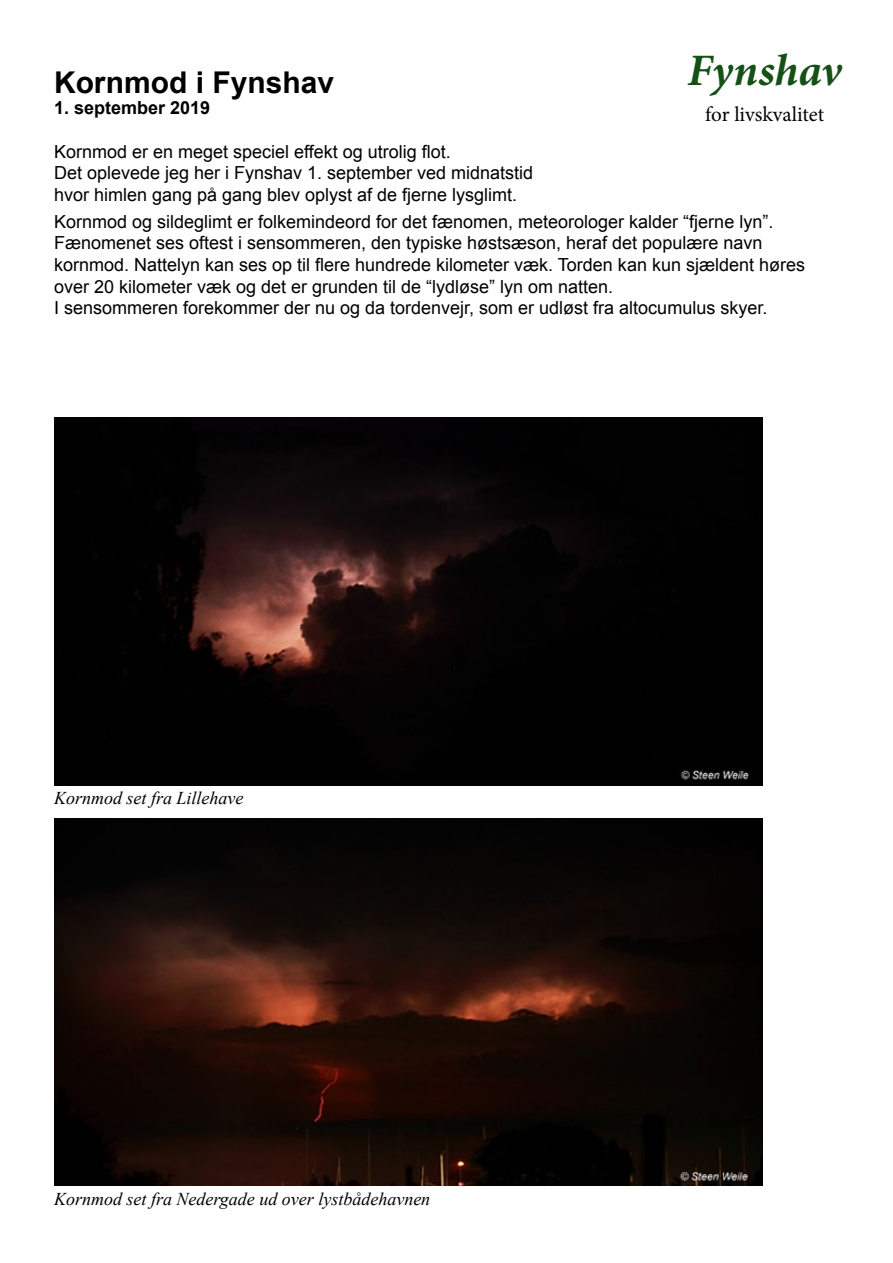
<style>
.page{position:relative;width:893px;height:1263px;background:#fff}
.page>*{position:absolute;margin:0;border:0;box-sizing:border-box;transform-origin:0 0}
.t1{font:italic 700 45px "Minion Pro";letter-spacing:-.005em;color:#155017}
.t2{font:700 30px "Arial";color:#000}
.t3{font:21px "Minion Pro";letter-spacing:-.005em;color:#000}
.t4{font:18px/21.6px "Arial";color:#000}
.t5{font:italic 18px "Times New Roman";color:#000}
.t6{font:700 18px "Arial";color:#000}
</style>
<div class="page">
<img style="left:54px;top:418px;width:709px;height:367px">
<img style="left:54px;top:818px;width:709px;height:367px">
<h1 class="t1" style="left:687px;top:38px;width:156px">Fynshav</h1>
<p class="t3" style="left:705px;top:100px;width:120px">for livskvalitet</p>
<h2 class="t2" style="left:54px;top:62px;width:282px">Kornmod i Fynshav</h2>
<p class="t6" style="left:54px;top:96px;width:158px">1. september 2019</p>
<p class="t4" style="left:54px;top:141px;width:481px">Kornmod er en meget speciel effekt og utrolig flot.<br>Det oplevede jeg her i Fynshav 1. september ved midnatstid hvor himlen gang på gang blev oplyst af de fjerne lysglimt.</p>
<p class="t4" style="left:54px;top:211px;width:753px">Kornmod og sildeglimt er folkemindeord for det fænomen, meteorologer kalder “fjerne lyn”.<br>Fænomenet ses oftest i sensommeren, den typiske høstsæson, heraf det populære navn kornmod. Nattelyn kan ses op til flere hundrede kilometer væk. Torden kan kun sjældent høres over 20 kilometer væk og det er grunden til de “lydløse” lyn om natten.<br>I sensommeren forekommer der nu og da tordenvejr, som er udløst fra altocumulus skyer.</p>
<p class="t5" style="left:54px;top:786px;width:191px">Kornmod set fra Lillehave</p>
<p class="t5" style="left:54px;top:1187px;width:378px">Kornmod set fra Nedergade ud over lystbådehavnen</p>
</div>
